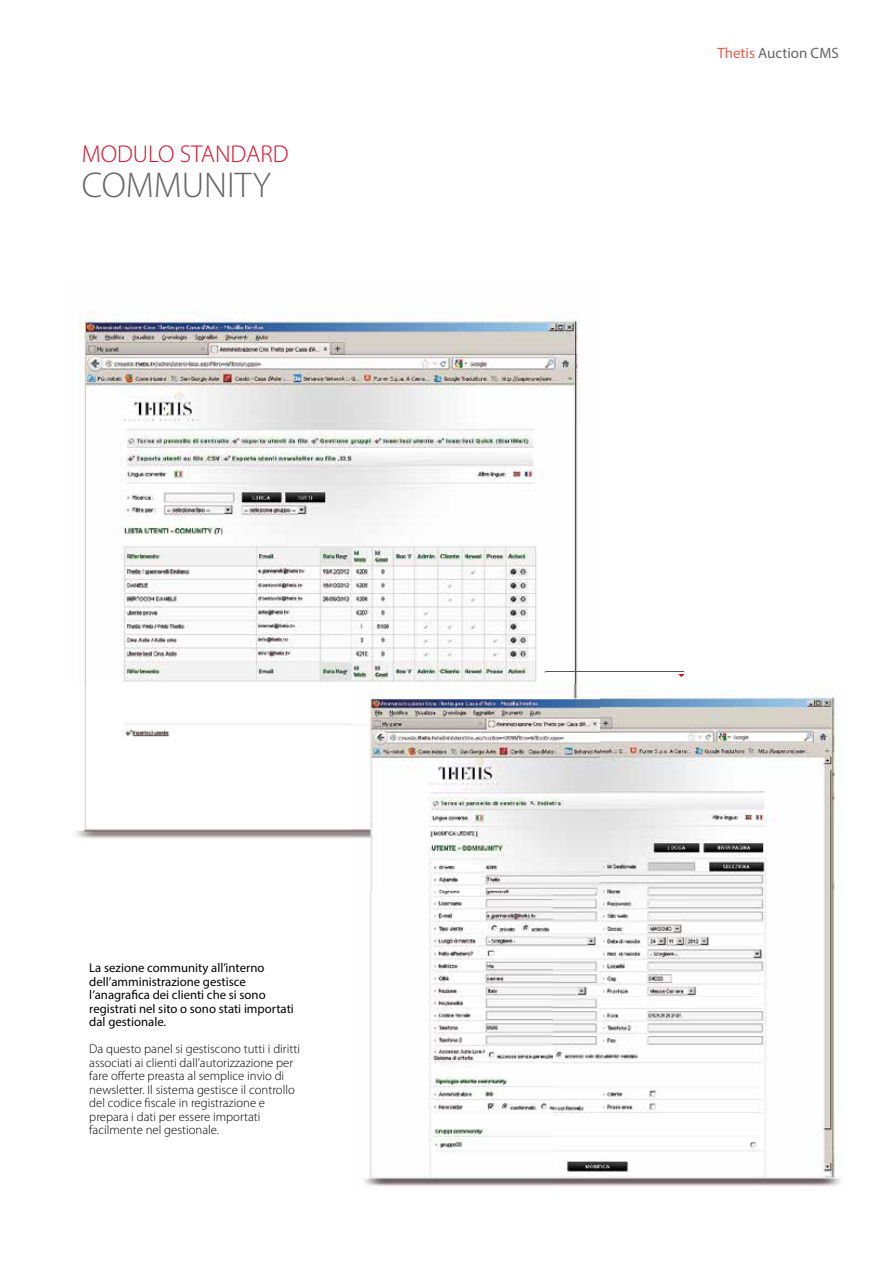
<style>
.page{position:relative;width:893px;height:1263px;background:#fff}
.page>*{position:absolute;margin:0;border:0;box-sizing:border-box;transform-origin:0 0}
.t1{font:300 36px "Myriad Pro";color:#646567}
.t2{font:300 24.45px "Myriad Pro";color:#d40e2a}
.t3{font:15px "Myriad Pro";color:#646567}
.t4{font:300 12.75px/13.5px "Myriad Pro";color:#000}
.t5{font:12.75px/13.5px "Myriad Pro";color:#000}
.s1{color:#df5f4e}
</style>
<div class="page">
<img style="left:77px;top:310px;width:502px;height:375px">
<img style="left:75px;top:685px;width:477px;height:206px">
<img style="left:552px;top:685px;width:289px;height:502px">
<img style="left:364px;top:891px;width:188px;height:296px">
<hr style="left:546px;top:671px;width:138px;height:1px;background:#58585a">
<svg style="left:678px;top:674px;width:6px;height:3px"></svg>
<h2 class="t2" style="left:82px;top:140px;width:208px">MODULO STANDARD</h2>
<h1 class="t1" style="left:82px;top:165px;width:191px">COMMUNITY</h1>
<p class="t5" style="left:89px;top:961px;width:206px">La sezione community all’interno dell’amministrazione gestisce l’anagrafica dei clienti che si sono registrati nel sito o sono stati importati dal gestionale.</p>
<p class="t4" style="left:89px;top:1042px;width:212px">Da questo panel si gestiscono tutti i diritti associati ai clienti dall’autorizzazione per fare offerte preasta al semplice invio di newsletter. Il sistema gestisce il controllo del codice fiscale in registrazione e prepara i dati per essere importati facilmente nel gestionale.</p>
<p class="t3" style="left:717px;top:44px;width:123px"><span class="s1">Thetis</span> Auction CMS</p>
</div>
